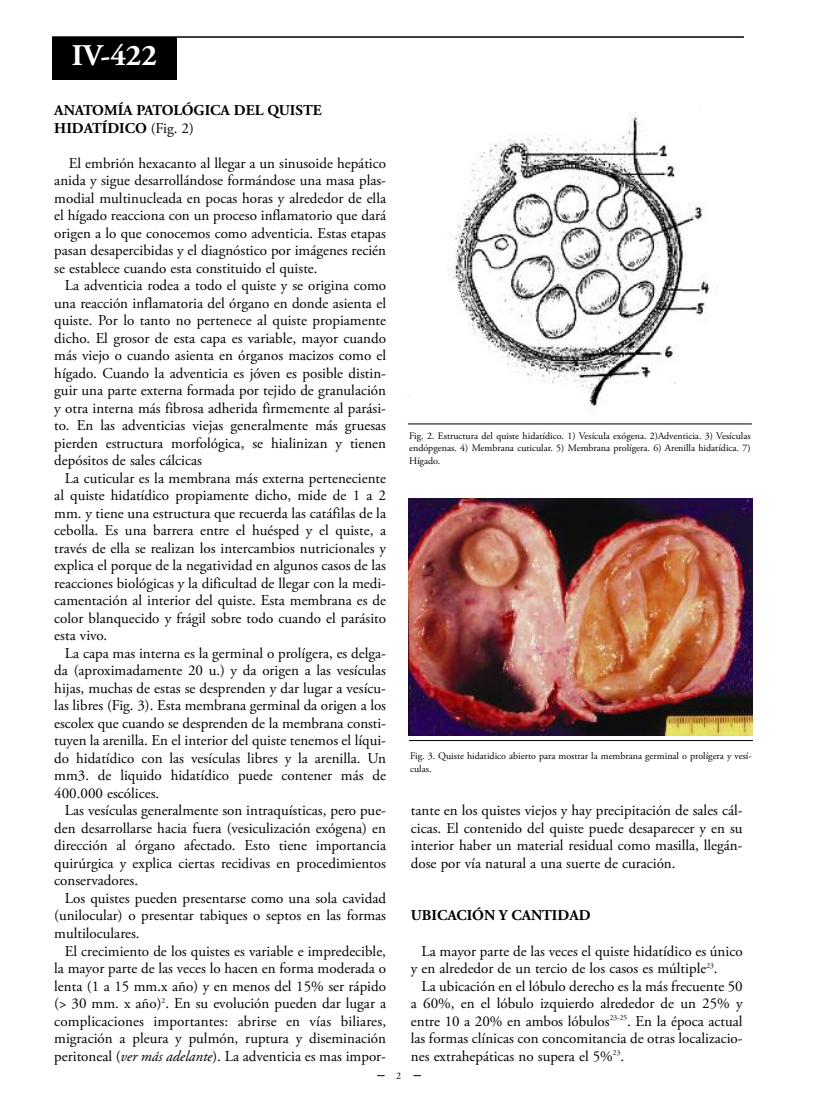
<style>
.page{position:relative;width:815px;height:1099px;background:#fff}
.page>*{position:absolute;margin:0;border:0;box-sizing:border-box;transform-origin:0 0}
.t1{font:700 30px "Adobe Garamond Pro";color:#fff}
.t2{font:15px/17.5px "Adobe Garamond Pro";color:#000;text-align:justify}
.t3{font:700 15px/17.5px "Adobe Garamond Pro";color:#000}
.t4{font:10px/12.5px "Adobe Garamond Pro";color:#000;text-align:justify}
.s1{font-weight:400}
.s2{font-style:italic}
</style>
<div class="page">
<hr style="left:52px;top:36px;width:692px;height:2px;background:#333">
<div style="left:53px;top:37px;width:124px;height:43px;background:#000"></div>
<hr style="left:408px;top:423px;width:344px;height:1px;background:#000">
<img style="left:449px;top:112px;width:269px;height:298px">
<hr style="left:409px;top:740px;width:344px;height:1px;background:#000">
<img style="left:409px;top:499px;width:344px;height:236px">
<h1 class="t1" style="left:72px;top:44px;width:87px">IV-422</h1>
<p class="t3" style="left:54px;top:103px;width:269px">ANATOMÍA PATOLÓGICA DEL QUISTE<br>HIDATÍDICO <span class="s1">(Fig. 2)</span></p>
<p class="t2" style="left:54px;top:155px;width:333px;text-indent:15px">El embrión hexacanto al llegar a un sinusoide hepático anida y sigue desarrollándose formándose una masa plas&shy;modial multinucleada en pocas horas y alrededor de ella el hígado reacciona con un proceso inflamatorio que dará origen a lo que conocemos como adventicia. Estas etapas pasan desapercibidas y el diagnóstico por imágenes recién se establece cuando esta constituido el quiste.</p>
<p class="t2" style="left:54px;top:278px;width:333px;text-indent:11px">La adventicia rodea a todo el quiste y se origina como una reacción inflamatoria del órgano en donde asienta el quiste. Por lo tanto no pertenece al quiste propiamente dicho. El grosor de esta capa es variable, mayor cuando más viejo o cuando asienta en órganos macizos como el hígado. Cuando la adventicia es jóven es posible distin&shy;guir una parte externa formada por tejido de granulación y otra interna más fibrosa adherida firmemente al parási&shy;to. En las adventicias viejas generalmente más gruesas pierden estructura morfológica, se hialinizan y tienen depósitos de sales cálcicas</p>
<p class="t2" style="left:54px;top:470px;width:333px;text-indent:11px">La cuticular es la membrana más externa perteneciente al quiste hidatídico propiamente dicho, mide de 1 a 2 mm. y tiene una estructura que recuerda las catáfilas de la cebolla. Es una barrera entre el huésped y el quiste, a través de ella se realizan los intercambios nutricionales y explica el porque de la negatividad en algunos casos de las reacciones biológicas y la dificultad de llegar con la medi&shy;camentación al interior del quiste. Esta membrana es de color blanquecido y frágil sobre todo cuando el parásito esta vivo.</p>
<p class="t2" style="left:54px;top:645px;width:333px;text-indent:11px">La capa mas interna es la germinal o prolígera, es delga&shy;da (aproximadamente 20 u.) y da origen a las vesículas hijas, muchas de estas se desprenden y dar lugar a vesícu&shy;las libres (Fig. 3). Esta membrana germinal da origen a los escolex que cuando se desprenden de la membrana consti&shy;tuyen la arenilla. En el interior del quiste tenemos el líqui&shy;do hidatídico con las vesículas libres y la arenilla. Un mm3. de liquido hidatídico puede contener más de 400.000 escólices.</p>
<p class="t2" style="left:54px;top:803px;width:333px;text-indent:11px">Las vesículas generalmente son intraquísticas, pero pue&shy;den desarrollarse hacia fuera (vesiculización exógena) en dirección al órgano afectado. Esto tiene importancia quirúrgica y explica ciertas recidivas en procedimientos conservadores.</p>
<p class="t2" style="left:54px;top:890px;width:333px;text-indent:11px">Los quistes pueden presentarse como una sola cavidad (unilocular) o presentar tabiques o septos en las formas multiloculares.</p>
<p class="t2" style="left:54px;top:943px;width:333px;text-indent:11px">El crecimiento de los quistes es variable e impredecible, la mayor parte de las veces lo hacen en forma moderada o lenta (1 a 15 mm.x año) y en menos del 15% ser rápido (&gt; 30 mm. x año)<sup>2</sup>. En su evolución pueden dar lugar a complicaciones importantes: abrirse en vías biliares, migración a pleura y pulmón, ruptura y diseminación peritoneal (<span class="s2">ver más adelante</span>). La adventicia es mas impor-</p>
<p class="t4" style="left:409px;top:430px;width:343px">Fig. 2. Estructura del quiste hidatídico. 1) Vesícula exógena. 2)Adventicia. 3) Vesículas endópgenas. 4) Membrana cuticular. 5) Membrana prolígera. 6) Arenilla hidatídica. 7)<br>Hígado.</p>
<p class="t4" style="left:410px;top:750px;width:343px">Fig. 3. Quiste hidatidico abierto para mostrar la membrana germinal o prolígera y vesí&shy;culas.</p>
<p class="t4" style="left:396px;top:1070px;width:6px">2</p>
<p class="t2" style="left:411px;top:803px;width:333px">tante en los quistes viejos y hay precipitación de sales cál&shy;cicas. El contenido del quiste puede desaparecer y en su interior haber un material residual como masilla, llegán&shy;dose por vía natural a una suerte de curación.</p>
<p class="t3" style="left:411px;top:908px;width:181px">UBICACIÓN Y CANTIDAD</p>
<p class="t2" style="left:411px;top:943px;width:333px;text-indent:11px">La mayor parte de las veces el quiste hidatídico es único y en alrededor de un tercio de los casos es múltiple<sup>23</sup>.</p>
<p class="t2" style="left:411px;top:978px;width:333px;text-indent:11px">La ubicación en el lóbulo derecho es la más frecuente 50 a 60%, en el lóbulo izquierdo alrededor de un 25% y entre 10 a 20% en ambos lóbulos<sup>23-25</sup>. En la época actual las formas clínicas con concomitancia de otras localizacio&shy;nes extrahepáticas no supera el 5%<sup>23</sup>.</p>
</div>
